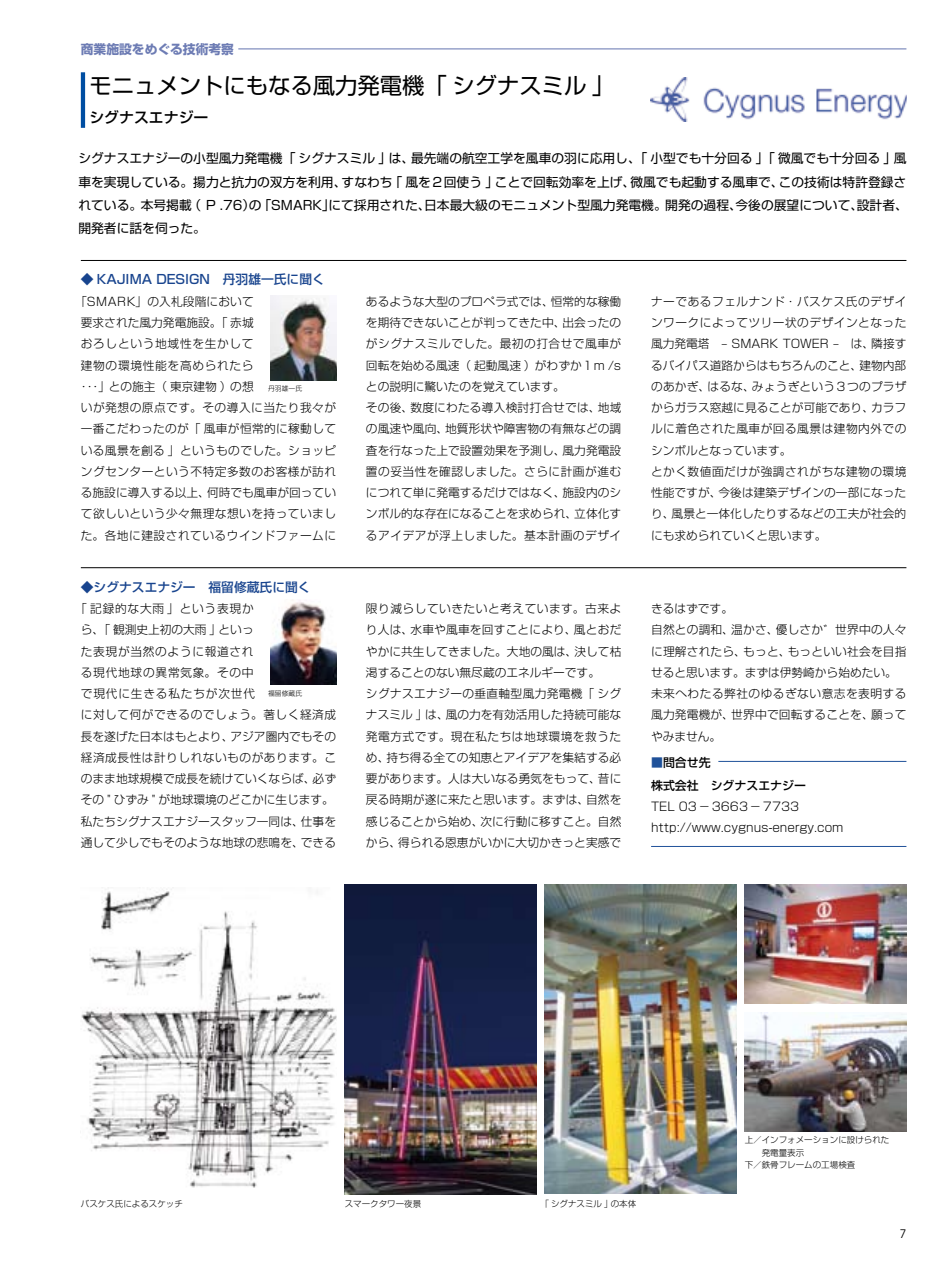
<style>
.page{position:relative;width:949px;height:1263px;background:#fff}
.page>*{position:absolute;margin:0;border:0;box-sizing:border-box;transform-origin:0 0}
.t1{font:22.35px "Shin Go Pro";color:#000}
.t2{font:500 14.85px "Shin Go Pro";color:#000}
.t3{font:12.75px/23.4px "Shin Go Pro";color:#000;text-align:justify}
.t4{font:500 12.75px "Shin Go Pro";color:#18448e}
.t5{font:700 12.75px "Shin Go Pro";color:#6d7cb4}
.t6{font:300 11.85px/21.3px "Shin Go Pro";color:#000}
.t7{font:500 11.85px/22.4px "Shin Go Pro";color:#000}
.t8{font:300 11.7px/21.3px "Shin Go Pro";letter-spacing:.005em;color:#000}
.t9{font:300 11.7px/21.3px "Shin Go Pro";letter-spacing:.04em;color:#000}
.t10{font:11.7px "Avant Garde";color:#000}
.t11{font:300 8.55px/12.8px "Shin Go Pro";color:#000}
.t12{font:300 6.75px "Shin Go Pro";color:#000}
.s1{color:#1f5199}
</style>
<div class="page">
<img style="left:81px;top:887px;width:255px;height:301px">
<img style="left:744px;top:1012px;width:162px;height:119px">
<img style="left:744px;top:884px;width:162px;height:119px">
<img style="left:344px;top:884px;width:192px;height:311px">
<hr style="left:238px;top:48px;width:668px;height:1px;background:#6d7cb4">
<hr style="left:718px;top:761px;width:188px;height:1px;background:#1f5199">
<hr style="left:651px;top:846px;width:255px;height:1px;background:#1f5199">
<img style="left:270px;top:296px;width:66px;height:85px">
<img style="left:544px;top:884px;width:192px;height:309px">
<img style="left:270px;top:600px;width:66px;height:85px">
<hr style="left:81px;top:260px;width:825px;height:1px;background:#000">
<hr style="left:81px;top:567px;width:825px;height:1px;background:#000">
<img style="left:650px;top:78px;width:256px;height:43px">
<hr style="left:81px;top:72px;width:4px;height:56px;background:#004ea2">
<p class="t5" style="left:81px;top:39px;width:155px">商業施設をめぐる技術考察</p>
<h1 class="t1" style="left:89px;top:67px;width:526px">モニュメントにもなる風力発電機「シグナスミル」</h1>
<p class="t2" style="left:89px;top:105px;width:121px">シグナスエナジー</p>
<p class="t3" style="left:78px;top:145px;width:830px">シグナスエナジーの小型風力発電機「シグナスミル」は、最先端の航空工学を風車の羽に応用し、「小型でも十分回る」「微風でも十分回る」風車を実現している。揚力と抗力の双方を利用、すなわち「風を2回使う」ことで回転効率を上げ、微風でも起動する風車で、この技術は特許登録されている。本号掲載（Ｐ .76）の「SMARK」にて採用された、日本最大級のモニュメント型風力発電機。開発の過程、今後の展望について、設計者、開発者に話を伺った。</p>
<p class="t4" style="left:81px;top:269px;width:245px">◆ KAJIMA DESIGN　丹羽雄一氏に聞く</p>
<p class="t9" style="left:81px;top:289px;width:257px;text-indent:-6px">「SMARK」の入札段階において<br>要求された風力発電施設。「赤城<br>おろしという地域性を生かして<br>建物の環境性能を高められたら<br>･･･」との施主（東京建物）の想<br>いが発想の原点です。その導入に当たり我々が一番こだわったのが「風車が恒常的に稼動している風景を創る」というものでした。ショッピングセンターという不特定多数のお客様が訪れる施設に導入する以上、何時でも風車が回っていて欲しいという少々無理な想いを持っていました。各地に建設されているウインドファームに</p>
<p class="t8" style="left:366px;top:289px;width:257px">あるような大型のプロペラ式では、恒常的な稼働を期待できないことが判ってきた中、出会ったのがシグナスミルでした。最初の打合せで風車が回転を始める風速（起動風速）がわずか１ｍ /sとの説明に驚いたのを覚えています。<br>その後、数度にわたる導入検討打合せでは、地域の風速や風向、地質形状や障害物の有無などの調査を行なった上で設置効果を予測し、風力発電設置の妥当性を確認しました。さらに計画が進むにつれて単に発電するだけではなく、施設内のシンボル的な存在になることを求められ、立体化するアイデアが浮上しました。基本計画のデザイ</p>
<p class="t8" style="left:651px;top:289px;width:257px">ナーであるフェルナンド・バスケス氏のデザインワークによってツリー状のデザインとなった風力発電塔　– SMARK TOWER –　は、隣接するバイパス道路からはもちろんのこと、建物内部のあかぎ、はるな、みょうぎという３つのプラザからガラス窓越に見ることが可能であり、カラフルに着色された風車が回る風景は建物内外でのシンボルとなっています。<br>とかく数値面だけが強調されがちな建物の環境性能ですが、今後は建築デザインの一部になったり、風景と一体化したりするなどの工夫が社会的にも求められていくと思います。</p>
<p class="t12" style="left:268px;top:383px;width:36px">丹羽雄一氏</p>
<p class="t4" style="left:81px;top:576px;width:231px">◆シグナスエナジー　福留修蔵氏に聞く</p>
<p class="t8" style="left:81px;top:596px;width:257px;text-indent:-6px">「記録的な大雨」という表現か<br>ら、「観測史上初の大雨」といっ<br>た表現が当然のように報道され<br>る現代地球の異常気象。その中<br>で現代に生きる私たちが次世代<br>に対して何ができるのでしょう。著しく経済成長を遂げた日本はもとより、アジア圏内でもその経済成長性は計りしれないものがあります。このまま地球規模で成長を続けていくならば、必ずその " ひずみ " が地球環境のどこかに生じます。私たちシグナスエナジースタッフ一同は、仕事を通して少しでもそのような地球の悲鳴を、できる</p>
<p class="t8" style="left:366px;top:596px;width:257px">限り減らしていきたいと考えています。古来より人は、水車や風車を回すことにより、風とおだやかに共生してきました。大地の風は、決して枯渇することのない無尽蔵のエネルギーです。<br>シグナスエナジーの垂直軸型風力発電機「シグナスミル」は、風の力を有効活用した持続可能な発電方式です。現在私たちは地球環境を救うため、持ち得る全ての知恵とアイデアを集結する必要があります。人は大いなる勇気をもって、昔に戻る時期が遂に来たと思います。まずは、自然を感じることから始め、次に行動に移すこと。自然から、得られる恩恵がいかに大切かきっと実感で</p>
<p class="t8" style="left:651px;top:596px;width:257px">きるはずです。<br>自然との調和、温かさ、優しさか゛世界中の人々に理解されたら、もっと、もっといい社会を目指せると思います。まずは伊勢崎から始めたい。未来へわたる弊社のゆるぎない意志を表明する風力発電機が、世界中で回転することを、願ってやみません。</p>
<p class="t12" style="left:268px;top:688px;width:36px">福留修蔵氏</p>
<p class="t7" style="left:651px;top:750px;width:156px"><span class="s1">■</span>問合せ先<br>株式会社　シグナスエナジー</p>
<p class="t6" style="left:651px;top:794px;width:194px">TEL 03−3663−7733 http://www.cygnus-energy.com</p>
<p class="t11" style="left:81px;top:1196px;width:104px">バスケス氏によるスケッチ</p>
<p class="t11" style="left:344px;top:1196px;width:78px">スマークタワー夜景</p>
<p class="t11" style="left:540px;top:1196px;width:97px">「シグナスミル」の本体</p>
<p class="t11" style="left:744px;top:1132px;width:146px">上／インフォメーションに設けられた　　発電量表示<br>下／鉄骨フレームの工場検査</p>
<p class="t10" style="left:899px;top:1226px;width:8px">7</p>
</div>
